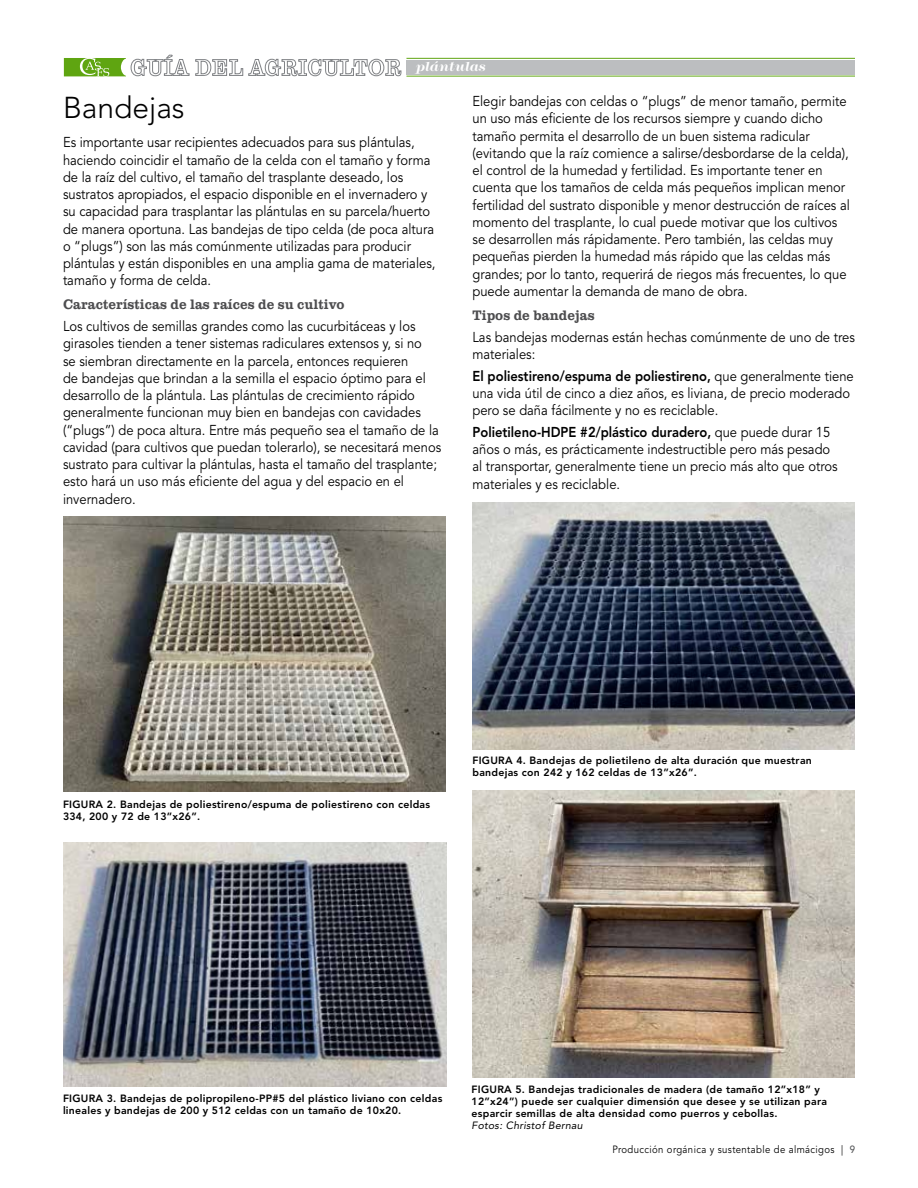
<style>
.page{position:relative;width:918px;height:1188px;background:#fff}
.page>*{position:absolute;margin:0;border:0;box-sizing:border-box;transform-origin:0 0}
.t1{font:300 30px "Avenir LT Std";color:#000}
.t2{font:14.25px/17.2px "Avenir LT Std";color:#000;scale:.91 1}
.t3{font:700 14.25px "Clarendon";color:#4d4d4f;scale:.95 1}
.t4{font:italic 700 13.65px "Modern 216";color:#fff}
.t5{font:800 10.5px/12px "Avenir LT Std";letter-spacing:.025em;color:#000}
.t6{font:10.5px "Avenir LT Std";letter-spacing:.04em;color:#000;scale:.91 1}
.t7{font:italic 10.5px "Avenir LT Std";letter-spacing:.025em;color:#000}
.s1{font-size:13.2px}
.s2{font-weight:800}
.s3{font-weight:500;color:#58595b}
</style>
<div class="page">
<hr style="left:406px;top:58px;width:449px;height:1px;background:#5fa511">
<hr style="left:406px;top:76px;width:449px;height:1px;background:#5fa511">
<div style="left:407px;top:60px;width:448px;height:14px;background:#bcbec0"></div>
<svg style="left:64px;top:55px;width:338px;height:22px"></svg>
<img style="left:63px;top:517px;width:383px;height:275px">
<img style="left:472px;top:502px;width:383px;height:247px">
<img style="left:64px;top:842px;width:382px;height:245px">
<img style="left:472px;top:790px;width:383px;height:287px">
<p class="t4" style="left:416px;top:58px;width:72px"><span class="s1">pl</span>án<span class="s1">t</span>u<span class="s1">l</span>as</p>
<h1 class="t1" style="left:63px;top:90px;width:123px">Bandejas</h1>
<p class="t2" style="left:63px;top:134px;width:411px">Es importante usar recipientes adecuados para sus plántulas, haciendo coincidir el tamaño de la celda con el tamaño y forma de la raíz del cultivo, el tamaño del trasplante deseado, los sustratos apropiados, el espacio disponible en el invernadero y su capacidad para trasplantar las plántulas en su parcela/huerto de manera oportuna. Las bandejas de tipo celda (de poca altura o “plugs”) son las más comúnmente utilizadas para producir plántulas y están disponibles en una amplia gama de materiales, tamaño y forma de celda.</p>
<p class="t3" style="left:63px;top:296px;width:298px">Características de las raíces de su cultivo</p>
<p class="t2" style="left:63px;top:318px;width:417px">Los cultivos de semillas grandes como las cucurbitáceas y los girasoles tienden a tener sistemas radiculares extensos y, si no<br>se siembran directamente en la parcela, entonces requieren<br>de bandejas que brindan a la semilla el espacio óptimo para el desarrollo de la plántula. Las plántulas de crecimiento rápido generalmente funcionan muy bien en bandejas con cavidades (“plugs”) de poca altura. Entre más pequeño sea el tamaño de la cavidad (para cultivos que puedan tolerarlo), se necesitará menos sustrato para cultivar la plántulas, hasta el tamaño del trasplante; esto hará un uso más eficiente del agua y del espacio en el invernadero.</p>
<p class="t2" style="left:472px;top:93px;width:416px">Elegir bandejas con celdas o “plugs” de menor tamaño, permite un uso más eficiente de los recursos siempre y cuando dicho tamaño permita el desarrollo de un buen sistema radicular (evitando que la raíz comience a salirse/desbordarse de la celda), el control de la humedad y fertilidad. Es importante tener en cuenta que los tamaños de celda más pequeños implican menor fertilidad del sustrato disponible y menor destrucción de raíces al momento del trasplante, lo cual puede motivar que los cultivos se desarrollen más rápidamente. Pero también, las celdas muy pequeñas pierden la humedad más rápido que las celdas más grandes; por lo tanto, requerirá de riegos más frecuentes, lo que puede aumentar la demanda de mano de obra.</p>
<p class="t3" style="left:472px;top:307px;width:130px">Tipos de bandejas</p>
<p class="t2" style="left:472px;top:329px;width:422px">Las bandejas modernas están hechas comúnmente de uno de tres materiales:</p>
<p class="t2" style="left:472px;top:368px;width:421px"><span class="s2">El poliestireno/espuma de poliestireno,</span> que generalmente tiene una vida útil de cinco a diez años, es liviana, de precio moderado pero se daña fácilmente y no es reciclable.</p>
<p class="t2" style="left:472px;top:424px;width:403px"><span class="s2">Polietileno-HDPE #2/plástico duradero,</span> que puede durar 15 años o más, es prácticamente indestructible pero más pesado al transportar, generalmente tiene un precio más alto que otros materiales y es reciclable.</p>
<p class="t5" style="left:63px;top:798px;width:369px">FIGURA 2. Bandejas de poliestireno/espuma de poliestireno con celdas<br>334, 200 y 72 de 13”x26”.</p>
<p class="t5" style="left:472px;top:754px;width:341px">FIGURA 4. Bandejas de polietileno de alta duración que muestran bandejas con 242 y 162 celdas de 13”x26”.</p>
<p class="t5" style="left:63px;top:1093px;width:381px">FIGURA 3. Bandejas de polipropileno-PP#5 del plástico liviano con celdas lineales y bandejas de 200 y 512 celdas con un tamaño de 10x20.</p>
<p class="t5" style="left:472px;top:1084px;width:357px">FIGURA 5. Bandejas tradicionales de madera (de tamaño 12”x18” y<br>12”x24”) puede ser cualquier dimensión que desee y se utilizan para esparcir semillas de alta densidad como puerros y cebollas.</p>
<p class="t7" style="left:472px;top:1120px;width:113px">Fotos: Christof Bernau</p>
<p class="t6" style="left:612px;top:1144px;width:268px">Producción orgánica y sustentable de almácigos | <span class="s3">9</span></p>
</div>
